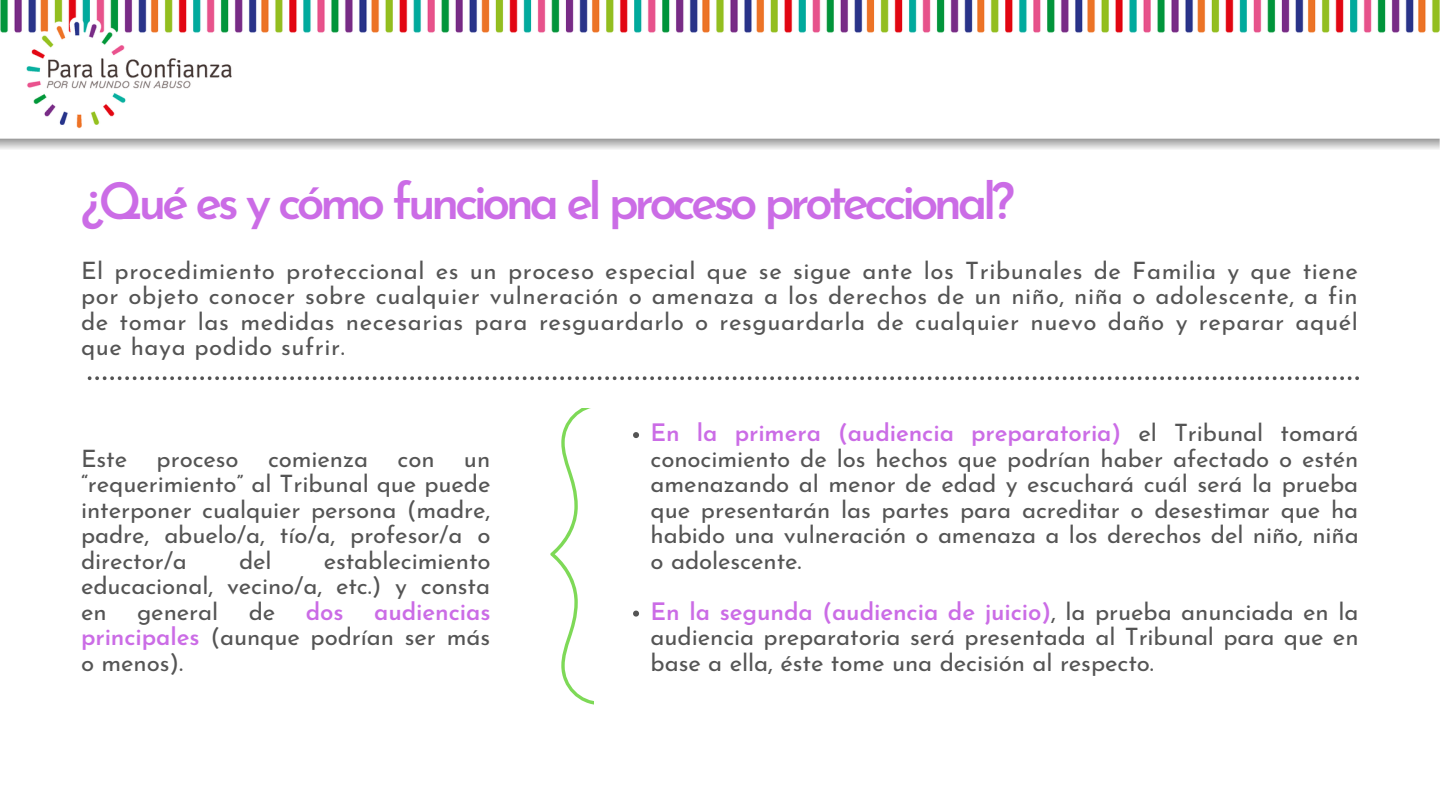
<style>
.page{position:relative;width:1440px;height:810px;background:#fff}
.page>*{position:absolute;margin:0;border:0;box-sizing:border-box;transform-origin:0 0}
.t1{font:600 50px "Josefin Sans";letter-spacing:-.09em;color:#cb6ce6}
.t2{font:24px/25.5px "Josefin Sans";letter-spacing:-.005em;color:#545454;text-align:justify}
.t3{font:600 24px "Josefin Sans";color:#cb6ce6}
.s1{font-weight:600;color:#cb6ce6}
</style>
<div class="page">
<img style="left:0;top:0;width:1440px;height:149px">
<svg style="left:88px;top:376px;width:1271px;height:4px"></svg>
<svg style="left:550px;top:409px;width:44px;height:296px"></svg>
<svg style="left:633px;top:432px;width:6px;height:6px"></svg>
<svg style="left:633px;top:611px;width:6px;height:6px"></svg>
<p class="t1" style="left:81px;top:182px;width:936px">¿Qué es y cómo funciona el proceso proteccional?</p>
<p class="t2" style="left:81px;top:260px;width:1279px">El procedimiento proteccional es un proceso especial que se sigue ante los Tribunales de Familia y que tiene por objeto conocer sobre cualquier vulneración o amenaza a los derechos de un niño, niña o adolescente, a fin de tomar las medidas necesarias para resguardarlo o resguardarla de cualquier nuevo daño y reparar aquél que haya podido sufrir.</p>
<p class="t2" style="left:81px;top:448px;width:411px">Este proceso comienza con un “requerimiento” al Tribunal que puede interponer cualquier persona (madre, padre, abuelo/a, tío/a, profesor/a o director/a</p>
<p class="t2" style="left:81px;top:550px;width:411px;text-indent:243px">establecimiento educacional, vecino/a, etc.) y consta en</p>
<p class="t2" style="left:239px;top:550px;width:34px">del</p>
<p class="t2" style="left:81px;top:601px;width:411px;text-indent:293px"><span class="s1">audiencias principales</span> (aunque podrían ser más o menos).</p>
<p class="t2" style="left:137px;top:601px;width:83px">general</p>
<p class="t2" style="left:249px;top:601px;width:28px">de</p>
<p class="t3" style="left:306px;top:602px;width:39px">dos</p>
<p class="t2" style="left:651px;top:422px;width:710px"><span class="s1">En la primera (audiencia preparatoria)</span> el Tribunal tomará conocimiento de los hechos que podrían haber afectado o estén amenazando al menor de edad y escuchará cuál será la prueba que presentarán las partes para acreditar o desestimar que ha habido una vulneración o amenaza a los derechos del niño, niña o adolescente.</p>
<p class="t2" style="left:651px;top:601px;width:710px"><span class="s1">En la segunda (audiencia de juicio)</span>, la prueba anunciada en la audiencia preparatoria será presentada al Tribunal para que en base a ella, éste tome una decisión al respecto.</p>
</div>
